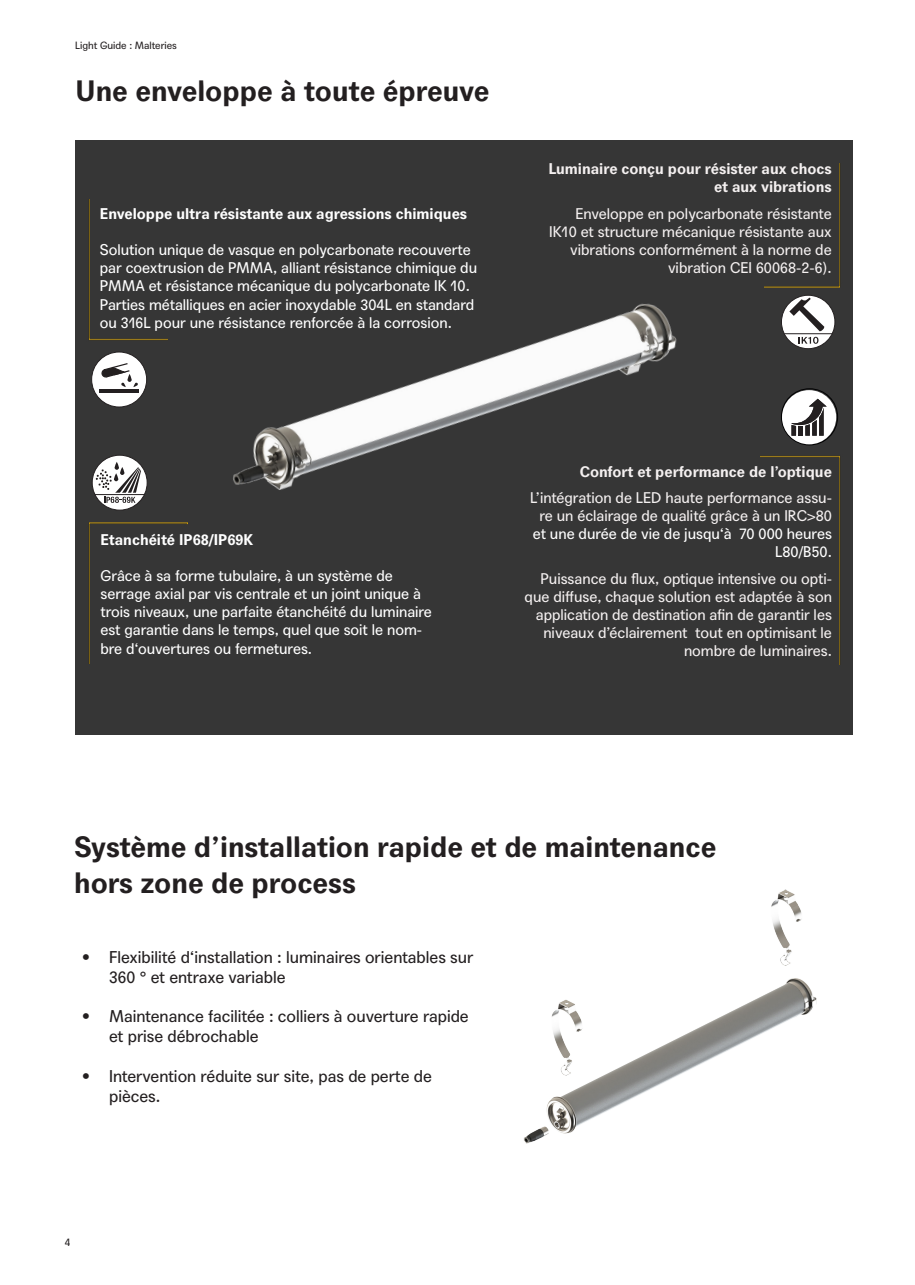
<style>
.page{position:relative;width:915px;height:1285px;background:#fff}
.page>*{position:absolute;margin:0;border:0;box-sizing:border-box;transform-origin:0 0}
.FRENG_-_Title_1{font:700 28.5px/36px "Agipo";color:#231f20}
.t1{font:16.5px/19.8px "Agipo";color:#231f20}
.t2{font:15px/18.3px "Agipo";color:#fff}
.t3{font:15px/18px "Agipo";color:#f4f0f0;text-align:right}
.t4{font:700 15px/18px "Agipo";color:#f4f0f0;text-align:right}
.t5{font:700 15px "Agipo";color:#fff}
.t6{font:10.5px "Agipo";color:#231f20}
.T-_en-tête{font:10.2px "Agipo";color:#231f20}
.s1{color:#fff}
</style>
<div class="page">
<div style="left:75px;top:140px;width:777px;height:594px;background:#363636"></div>
<img style="left:187px;top:287px;width:582px;height:238px">
<hr style="left:95px;top:494px;width:49px;height:1px;background:#231f20">
<svg style="left:781px;top:295px;width:53px;height:53px"></svg>
<div style="left:780px;top:295px;width:54px;height:54px;border:1px solid #231f20;border-radius:50%"></div>
<hr style="left:784px;top:333px;width:48px;height:1px;background:#231f20">
<svg style="left:797px;top:337px;width:21px;height:7px"></svg>
<svg style="left:789px;top:297px;width:35px;height:34px"></svg>
<img style="left:88px;top:199px;width:80px;height:141px">
<img style="left:88px;top:522px;width:99px;height:141px">
<svg style="left:781px;top:390px;width:55px;height:54px"></svg>
<div style="left:92px;top:352px;width:55px;height:55px;background:#fff;border-radius:50%"></div>
<svg style="left:96px;top:362px;width:151px;height:160px"></svg>
<hr style="left:99px;top:389px;width:40px;height:4px;background:#231f20">
<img style="left:764px;top:163px;width:77px;height:124px">
<img style="left:760px;top:454px;width:81px;height:210px">
<img style="left:524px;top:889px;width:293px;height:255px">
<p class="T-_en-tête" style="left:75px;top:38px;width:103px">Light Guide : Malteries</p>
<p class="FRENG_-_Title_1" style="left:75px;top:70px;width:415px">Une enveloppe à toute épreuve</p>
<p class="t5" style="left:100px;top:202px;width:369px">Enveloppe ultra résistante aux agressions chimiques</p>
<p class="t2" style="left:100px;top:240px;width:378px">Solution unique de vasque en polycarbonate recouverte par coextrusion de PMMA, alliant résistance chimique du<br>PMMA et résistance mécanique du polycarbonate IK 10.</p>
<p class="t2" style="left:100px;top:294px;width:376px">Parties métalliques en acier inoxydable 304L en standard ou 316L pour une résistance renforcée à la corrosion.</p>
<p class="t2" style="left:126px;top:240px;width:148px">c pes de construction:</p>
<p class="t2" style="left:126px;top:276px;width:161px">• Une forme tubulaire</p>
<p class="t2" style="left:126px;top:294px;width:325px">• Une ongueur minimale de joint de ferme ure</p>
<p class="t2" style="left:126px;top:312px;width:327px">• C mpression homogène du joint de fe metu-</p>
<p class="t4" style="left:548px;top:159px;width:285px">Luminaire conçu pour résister aux chocs et aux vibrations</p>
<p class="t3" style="left:549px;top:203px;width:284px">Enveloppe en polycarbonate résistante IK10 et structure mécanique résistante aux vibrations conformément à la norme de vibration CEI 60068-2-6).</p>
<p class="t5" style="left:100px;top:527px;width:154px">Etanchéité IP68/IP69K</p>
<p class="t2" style="left:100px;top:565px;width:333px">Grâce à sa forme tubulaire, à un système de serrage axial par vis centrale et un joint unique à trois niveaux, une parfaite étanchéité du luminaire est garantie dans le temps, quel que soit le nom&shy;bre d‘ouvertures ou fermetures.</p>
<p class="t4" style="left:579px;top:461px;width:254px">Confort et performance de l’optique</p>
<p class="t3" style="left:530px;top:487px;width:303px">L’intégration de LED haute performance assu&shy;re un éclairage de qualité grâce à un IRC&gt;80 <span class="s1">et une durée de vie de jusqu‘à 70 000 heures L80/B50.</span></p>
<p class="t3" style="left:524px;top:568px;width:309px">Puissance du flux, optique intensive ou opti&shy;que diffuse, chaque solution est adaptée à son application de destination afin de garantir les niveaux d’éclairement tout en optimisant le nombre de luminaires.</p>
<p class="FRENG_-_Title_1" style="left:74px;top:826px;width:643px">Système d’installation rapide et de maintenance hors zone de process</p>
<p class="t1" style="left:109px;top:945px;width:365px;text-indent:-27px">• Flexibilité d‘installation : luminaires orientables sur<br>360 ° et entraxe variable</p>
<p class="t1" style="left:109px;top:1004px;width:361px;text-indent:-27px">• Maintenance facilitée : colliers à ouverture rapide et prise débrochable</p>
<p class="t1" style="left:109px;top:1064px;width:324px;text-indent:-27px">• Intervention réduite sur site, pas de perte de pièces.</p>
<p class="t6" style="left:65px;top:1233px;width:7px">4</p>
</div>
